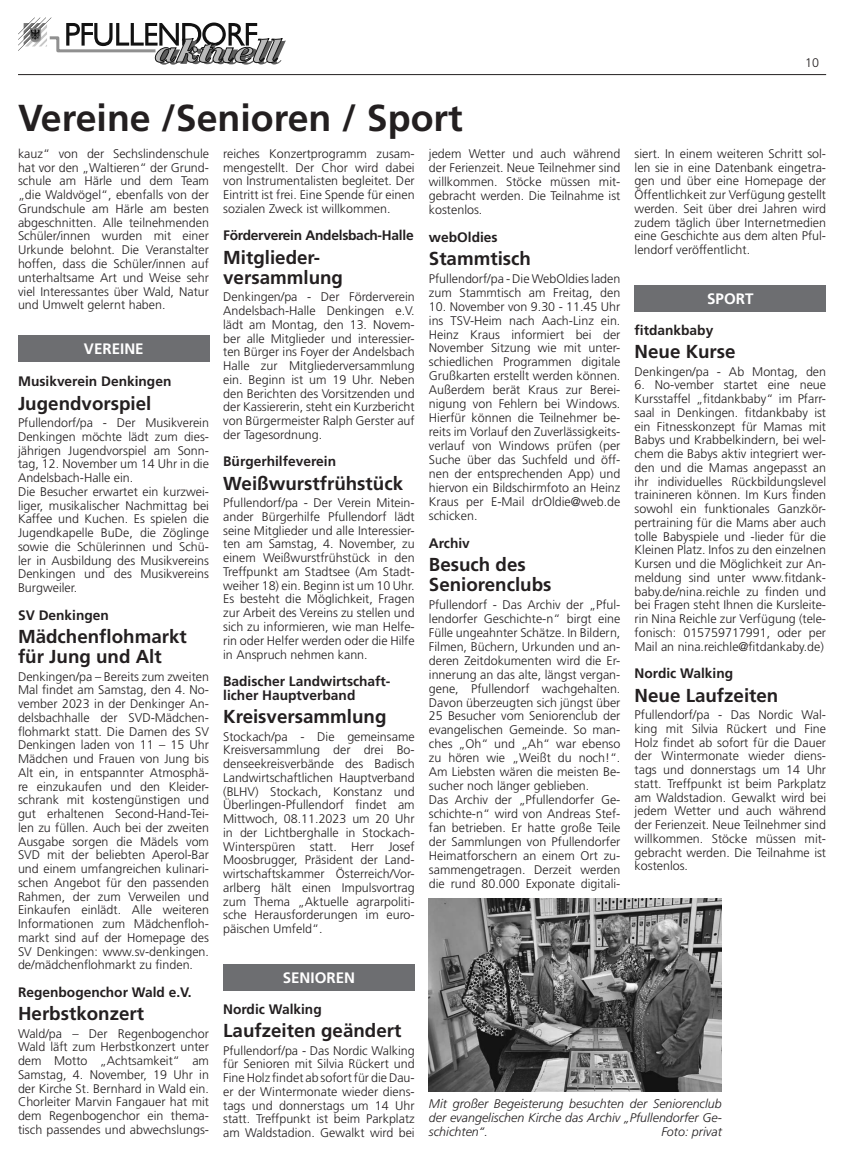
<style>
.page{position:relative;width:844px;height:1169px;background:#fff}
.page>*{position:absolute;margin:0;border:0;box-sizing:border-box;transform-origin:0 0}
.t1{font:700 37.5px "Frutiger LT Std";color:#231f20}
.t2{font:700 18.75px/20px "Frutiger LT Std";color:#231f20}
.t3{font:700 15.12px "Frutiger LT Std";color:#fff}
.t4{font:700 13.75px/13.8px "Frutiger";color:#231f20}
.t5{font:700 13.75px "Frutiger";letter-spacing:-.02em;color:#231f20}
.t6{font:300 12.5px/13.8px "Frutiger LT Std";color:#231f20;text-align:justify}
.t7{font:italic 300 12.5px/13.8px "Frutiger LT Std";color:#231f20;text-align:justify}
</style>
<div class="page">
<hr style="left:18px;top:74px;width:808px;height:1px;background:#231f20">
<svg style="left:18px;top:17px;width:268px;height:48px"></svg>
<div style="left:18px;top:335px;width:192px;height:27px;background:#6d6e71"></div>
<div style="left:223px;top:964px;width:192px;height:26px;background:#6d6e71"></div>
<div style="left:634px;top:285px;width:192px;height:27px;background:#6d6e71"></div>
<img style="left:429px;top:898px;width:293px;height:193px">
<h1 class="t1" style="left:18px;top:95px;width:446px">Vereine /Senioren / Sport</h1>
<p class="t6" style="left:805px;top:56px;width:15px">10</p>
<p class="t6" style="left:18px;top:147px;width:192px">kauz“ von der Sechslindenschule hat vor den „Waltieren“ der Grund&shy;schule am Härle und dem Team „die Waldvögel“, ebenfalls von der Grundschule am Härle am besten abgeschnitten. Alle teilnehmenden Schüler/innen wurden mit einer Urkunde belohnt. Die Veranstalter hoffen, dass die Schüler/innen auf unterhaltsame Art und Weise sehr viel Interessantes über Wald, Natur und Umwelt gelernt haben.</p>
<p class="t3" style="left:84px;top:340px;width:61px">VEREINE</p>
<p class="t4" style="left:18px;top:374px;width:155px">Musikverein Denkingen</p>
<h2 class="t2" style="left:18px;top:393px;width:135px">Jugendvorspiel</h2>
<p class="t6" style="left:18px;top:416px;width:192px;text-align:left">Pfullendorf/pa - Der Musikverein<br>Denkingen möchte lädt zum dies&shy;jährigen Jugendvorspiel am Sonn&shy;tag, 12. November um 14 Uhr in die<br>Andelsbach-Halle ein.<br>Die Besucher erwartet ein kurzwei&shy;liger, musikalischer Nachmittag bei<br>Kaffee und Kuchen. Es spielen die<br>Jugendkapelle BuDe, die Zöglinge sowie die Schülerinnen und Schü&shy;ler in Ausbildung des Musikvereins<br>Denkingen und des Musikvereins<br>Burgweiler.</p>
<p class="t4" style="left:18px;top:608px;width:92px">SV Denkingen</p>
<h2 class="t2" style="left:18px;top:627px;width:170px">Mädchenflohmarkt für Jung und Alt</h2>
<p class="t6" style="left:18px;top:669px;width:192px">Denkingen/pa – Bereits zum zweiten Mal findet am Samstag, den 4. No&shy;vember 2023 in der Denkinger An&shy;delsbachhalle der SVD-Mädchen&shy;flohmarkt statt. Die Damen des SV Denkingen laden von 11 – 15 Uhr Mädchen und Frauen von Jung bis Alt ein, in entspannter Atmosphä&shy;re einzukaufen und den Kleider&shy;schrank mit kostengünstigen und gut erhaltenen Second-Hand-Tei&shy;len zu füllen. Auch bei der zweiten Ausgabe sorgen die Mädels vom SVD mit der beliebten Aperol-Bar und einem umfangreichen kulinari&shy;schen Angebot für den passenden Rahmen, der zum Verweilen und Einkaufen einlädt. Alle weiteren Informationen zum Mädchenfloh&shy;markt sind auf der Homepage des SV Denkingen: www.sv-denkingen. de/mädchenflohmarkt zu finden.</p>
<p class="t4" style="left:18px;top:985px;width:175px">Regenbogenchor Wald e.V.</p>
<h2 class="t2" style="left:18px;top:1004px;width:128px">Herbstkonzert</h2>
<p class="t6" style="left:18px;top:1026px;width:192px">Wald/pa – Der Regenbogenchor Wald läft zum Herbstkonzert unter dem Motto „Achtsamkeit“ am Samstag, 4. November, 19 Uhr in der Kirche St. Bernhard in Wald ein.<br>Chorleiter Marvin Fangauer hat mit dem Regenbogenchor ein thema&shy;tisch passendes und abwechslungs-</p>
<p class="t6" style="left:223px;top:147px;width:193px">reiches Konzertprogramm zusam&shy;mengestellt. Der Chor wird dabei von Instrumentalisten begleitet. Der Eintritt ist frei. Eine Spende für einen sozialen Zweck ist willkommen.</p>
<p class="t5" style="left:223px;top:228px;width:192px">Förderverein Andelsbach-Halle</p>
<h2 class="t2" style="left:223px;top:248px;width:121px">Mitglieder&shy;versammlung</h2>
<p class="t6" style="left:223px;top:290px;width:193px">Denkingen/pa - Der Förderverein Andelsbach-Halle Denkingen e.V. lädt am Montag, den 13. Novem&shy;ber alle Mitglieder und interessier&shy;ten Bürger ins Foyer der Andelsbach Halle zur Mitgliederversammlung ein. Beginn ist um 19 Uhr. Neben den Berichten des Vorsitzenden und der Kassiererin, steht ein Kurzbericht von Bürgermeister Ralph Gerster auf der Tagesordnung.</p>
<p class="t4" style="left:223px;top:454px;width:114px">Bürgerhilfeverein</p>
<h2 class="t2" style="left:223px;top:473px;width:181px">Weißwurstfrühstück</h2>
<p class="t6" style="left:223px;top:496px;width:193px">Pfullendorf/pa - Der Verein Mitein&shy;ander Bürgerhilfe Pfullendorf lädt seine Mitglieder und alle Interessier&shy;ten am Samstag, 4. November, zu einem Weißwurstfrühstück in den Treffpunkt am Stadtsee (Am Stadt&shy;weiher 18) ein. Beginn ist um 10 Uhr.<br>Es besteht die Möglichkeit, Fragen zur Arbeit des Vereins zu stellen und sich zu informieren, wie man Helfe&shy;rin oder Helfer werden oder die Hilfe in Anspruch nehmen kann.</p>
<p class="t4" style="left:223px;top:674px;width:169px">Badischer Landwirtschaft&shy;licher Hauptverband</p>
<h2 class="t2" style="left:223px;top:707px;width:165px">Kreisversammlung</h2>
<p class="t6" style="left:223px;top:729px;width:193px">Stockach/pa - Die gemeinsame Kreisversammlung der drei Bo&shy;denseekreisverbände des Badisch Landwirtschaftlichen Hauptverband (BLHV) Stockach, Konstanz und Überlingen-Pfullendorf findet am Mittwoch, 08.11.2023 um 20 Uhr in der Lichtberghalle in Stockach-Winterspüren statt. Herr Josef Moosbrugger, Präsident der Land&shy;wirtschaftskammer Österreich/Vor&shy;arlberg hält einen Impulsvortrag zum Thema „Aktuelle agrarpoliti&shy;sche Herausforderungen im euro&shy;päischen Umfeld“.</p>
<p class="t3" style="left:283px;top:968px;width:74px">SENIOREN</p>
<p class="t4" style="left:223px;top:1002px;width:100px">Nordic Walking</p>
<h2 class="t2" style="left:223px;top:1021px;width:180px">Laufzeiten geändert</h2>
<p class="t6" style="left:223px;top:1043px;width:193px">Pfullendorf/pa - Das Nordic Walking für Senioren mit Silvia Rückert und Fine Holz findet ab sofort für die Dau&shy;er der Wintermonate wieder diens&shy;tags und donnerstags um 14 Uhr statt. Treffpunkt ist beim Parkplatz am Waldstadion. Gewalkt wird bei</p>
<p class="t6" style="left:429px;top:147px;width:193px">jedem Wetter und auch während der Ferienzeit. Neue Teilnehmer sind willkommen. Stöcke müssen mit&shy;gebracht werden. Die Teilnahme ist kostenlos.</p>
<p class="t4" style="left:429px;top:230px;width:70px">webOldies</p>
<h2 class="t2" style="left:429px;top:249px;width:104px">Stammtisch</h2>
<p class="t6" style="left:429px;top:272px;width:193px">Pfullendorf/pa - Die WebOldies laden zum Stammtisch am Freitag, den</p>
<p class="t6" style="left:429px;top:299px;width:193px">10. November von 9.30 - 11.45 Uhr ins TSV-Heim nach Aach-Linz ein.<br>Heinz Kraus informiert bei der November Sitzung wie mit unter&shy;schiedlichen Programmen digitale Grußkarten erstellt werden können.<br>Außerdem berät Kraus zur Berei&shy;nigung von Fehlern bei Windows.<br>Hierfür können die Teilnehmer be&shy;reits im Vorlauf den Zuverlässigkeits&shy;verlauf von Windows prüfen (per Suche über das Suchfeld und öff&shy;nen der entsprechenden App) und hiervon ein Bildschirmfoto an Heinz Kraus per E-Mail drOldie@web.de schicken.</p>
<p class="t4" style="left:429px;top:536px;width:43px">Archiv</p>
<h2 class="t2" style="left:429px;top:555px;width:124px">Besuch des<br>Seniorenclubs</h2>
<p class="t6" style="left:429px;top:598px;width:193px;text-align:left">Pfullendorf - Das Archiv der „Pful&shy;lendorfer Geschichte-n“ birgt eine Fülle ungeahnter Schätze. In Bildern, Filmen, Büchern, Urkunden und an&shy;deren Zeitdokumenten wird die Er&shy;innerung an das alte, längst vergan&shy;gene, Pfullendorf wachgehalten.<br>Davon überzeugten sich jüngst über 25 Besucher vom Seniorenclub der evangelischen Gemeinde. So man&shy;ches „Oh“ und „Ah“ war ebenso zu hören wie „Weißt du noch!“.<br>Am Liebsten wären die meisten Be&shy;sucher noch länger geblieben.<br>Das Archiv der „Pfullendorfer Ge&shy;schichte-n“ wird von Andreas Stef&shy;fan betrieben. Er hatte große Teile der Sammlungen von Pfullendorfer Heimatforschern an einem Ort zu&shy;sammengetragen. Derzeit werden die rund 80.000 Exponate digitali-</p>
<p class="t6" style="left:634px;top:147px;width:193px">siert. In einem weiteren Schritt sol&shy;len sie in eine Datenbank eingetra&shy;gen und über eine Homepage der Öffentlichkeit zur Verfügung gestellt werden. Seit über drei Jahren wird zudem täglich über Internetmedien eine Geschichte aus dem alten Pful&shy;lendorf veröffentlicht.</p>
<p class="t3" style="left:707px;top:289px;width:48px">SPORT</p>
<p class="t4" style="left:634px;top:323px;width:80px">fitdankbaby</p>
<h2 class="t2" style="left:634px;top:342px;width:103px">Neue Kurse</h2>
<p class="t6" style="left:634px;top:365px;width:193px">Denkingen/pa - Ab Montag, den</p>
<p class="t6" style="left:634px;top:378px;width:193px">6. No-vember startet eine neue Kursstaffel „fitdankbaby“ im Pfarr&shy;saal in Denkingen. fitdankbaby ist ein Fitnesskonzept für Mamas mit Babys und Krabbelkindern, bei wel&shy;chem die Babys aktiv integriert wer&shy;den und die Mamas angepasst an ihr individuelles Rückbildungslevel trainineren können. Im Kurs finden sowohl ein funktionales Ganzkör&shy;pertraining für die Mams aber auch tolle Babyspiele und -lieder für die Kleinen Platz. Infos zu den einzelnen Kursen und die Möglichkeit zur An&shy;meldung sind unter www.fitdank&shy;baby.de/nina.reichle zu finden und bei Fragen steht Ihnen die Kursleite&shy;rin Nina Reichle zur Verfügung (tele&shy;fonisch: 015759717991, oder per Mail an nina.reichle@fitdankaby.de)</p>
<p class="t4" style="left:634px;top:666px;width:100px">Nordic Walking</p>
<h2 class="t2" style="left:634px;top:685px;width:145px">Neue Laufzeiten</h2>
<p class="t6" style="left:634px;top:708px;width:193px">Pfullendorf/pa - Das Nordic Wal&shy;king mit Silvia Rückert und Fine Holz findet ab sofort für die Dauer der Wintermonate wieder diens&shy;tags und donnerstags um 14 Uhr statt. Treffpunkt ist beim Parkplatz am Waldstadion. Gewalkt wird bei jedem Wetter und auch während der Ferienzeit. Neue Teilnehmer sind willkommen. Stöcke müssen mit&shy;gebracht werden. Die Teilnahme ist kostenlos.</p>
<p class="t7" style="left:429px;top:1097px;width:294px">Mit großer Begeisterung besuchten der Seniorenclub der evangelischen Kirche das Archiv „Pfullendorfer Ge&shy;schichten“.</p>
<p class="t7" style="left:661px;top:1125px;width:62px">Foto: privat</p>
</div>
